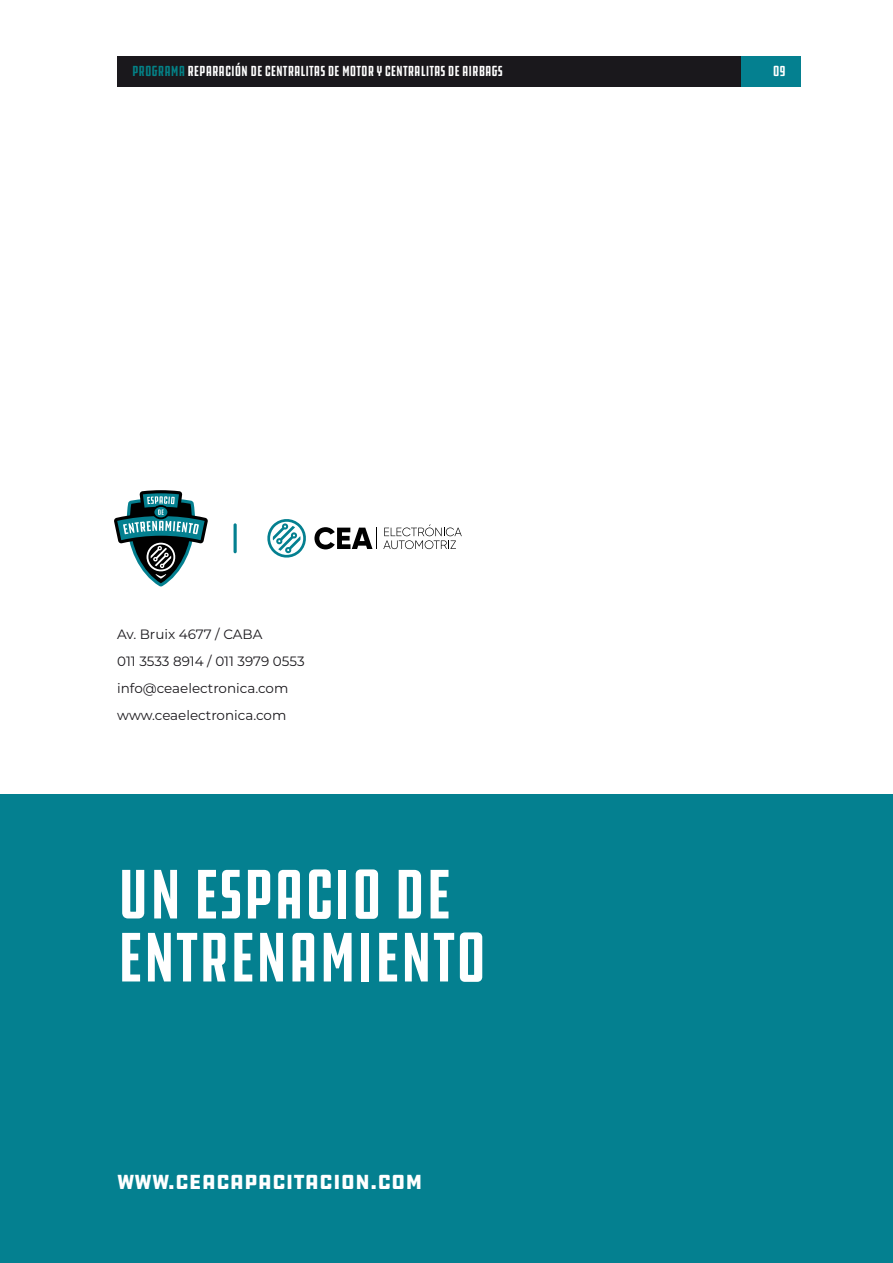
<style>
.page{position:relative;width:893px;height:1263px;background:#fff}
.page>*{position:absolute;margin:0;border:0;box-sizing:border-box;transform-origin:0 0}
.t1{font:extra-condensed 72px/63px "DDC Hardware";color:#fff}
.t2{font:21px "DDC Hardware";color:#fff}
.t3{font:extra-condensed 15px "DDC Hardware";color:#fff}
.t4{font:13.5px/27px "Montserrat";color:#1a181c}
.s1{color:#048085}
</style>
<div class="page">
<div style="left:117px;top:56px;width:624px;height:31px;background:#1a181c"></div>
<div style="left:741px;top:56px;width:60px;height:31px;background:#048090"></div>
<svg style="left:267px;top:519px;width:39px;height:39px"></svg>
<svg style="left:383px;top:524px;width:79px;height:25px"></svg>
<svg style="left:314px;top:527px;width:63px;height:22px"></svg>
<svg style="left:114px;top:490px;width:94px;height:96px"></svg>
<hr style="left:234px;top:523px;width:3px;height:30px;background:#048090;border-radius:2px">
<div style="left:0;top:795px;width:893px;height:468px;background:#048090"></div>
<p class="t3" style="left:132px;top:62px;width:372px"><span class="s1">PROGRAMA</span> REPARACIÓN DE CENTRALITAS DE MOTOR Y CENTRALITAS DE AIRBAGS</p>
<p class="t3" style="left:773px;top:62px;width:14px">09</p>
<p class="t4" style="left:117px;top:620px;width:189px">Av. Bruix 4677 / CABA<br>011 3533 8914 / 011 3979 0553 info@ceaelectronica.com www.ceaelectronica.com</p>
<h1 class="t1" style="left:117px;top:864px;width:371px">UN ESPACIO DE<br>ENTRENAMIENTO</h1>
<h2 class="t2" style="left:117px;top:1169px;width:307px">WWW.CEACAPACITACION.COM</h2>
</div>
